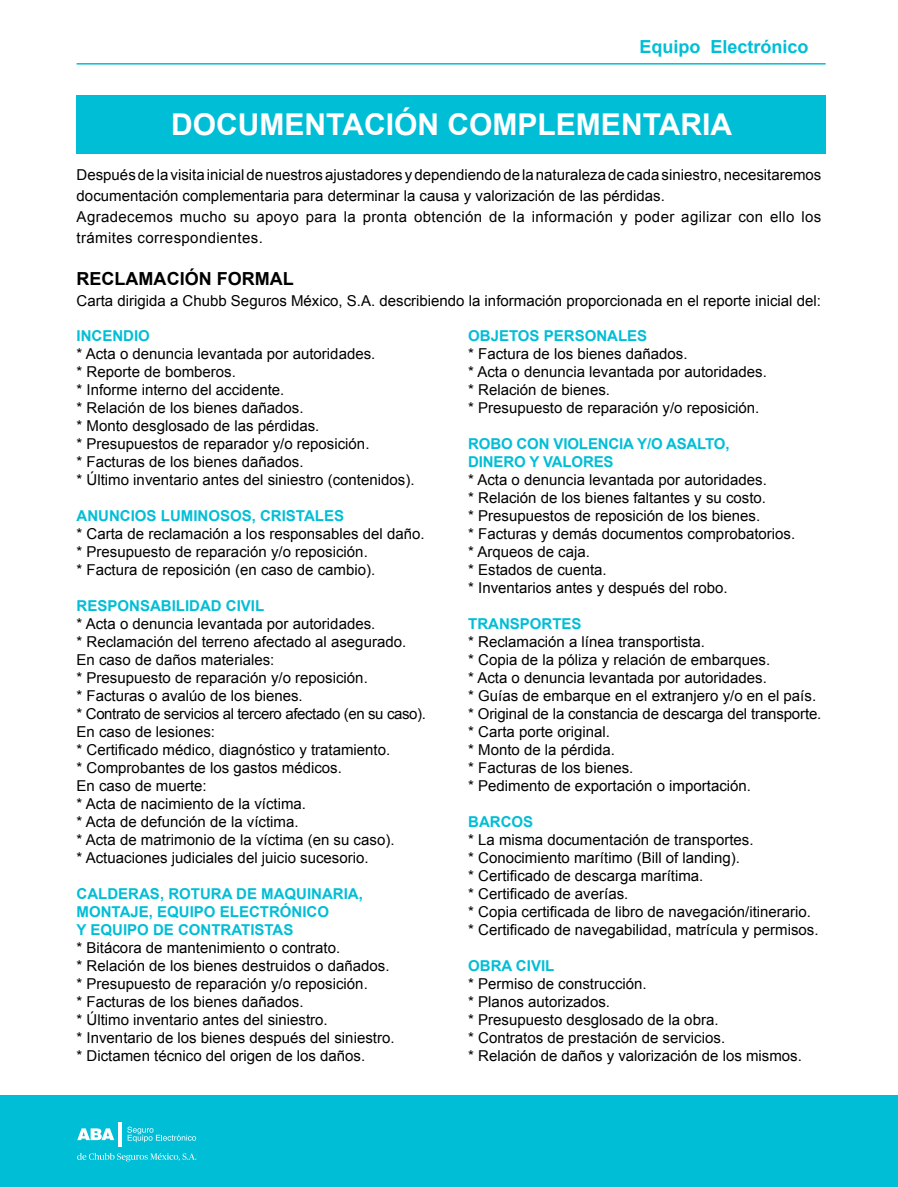
<style>
.page{position:relative;width:898px;height:1187px;background:#fff}
.page>*{position:absolute;margin:0;border:0;box-sizing:border-box;transform-origin:0 0}
.t1{font:700 30px "Arial";color:#fff}
.t2{font:700 18px "Arial";color:#00bed6}
.t3{font:700 18px "Arial";color:#000}
.t4{font:15px/18px "Arial";color:#000}
.t5{font:700 15px/18px "Arial";color:#00bed6}
</style>
<div class="page">
<hr style="left:77px;top:63px;width:748px;height:2px;background:#00bed6">
<hr style="left:897px;top:1095px;width:1px;height:91px;background:#00bed6">
<div style="left:0;top:1095px;width:897px;height:91px;background:#00bed6"></div>
<svg style="left:127px;top:1126px;width:69px;height:16px"></svg>
<svg style="left:77px;top:1128px;width:37px;height:11px"></svg>
<hr style="left:118px;top:1121px;width:4px;height:25px;background:#fff">
<svg style="left:77px;top:1153px;width:119px;height:8px"></svg>
<div style="left:77px;top:96px;width:748px;height:58px;background:#00bed6"></div>
<p class="t2" style="left:639px;top:34px;width:171px">Equipo Electrónico</p>
<h1 class="t1" style="left:171px;top:105px;width:562px">DOCUMENTACIÓN COMPLEMENTARIA</h1>
<p class="t4" style="left:77px;top:164px;width:746px;line-height:21px">Después de la visita inicial de nuestros ajustadores y dependiendo de la naturaleza de cada siniestro, necesitaremos documentación complementaria para determinar la causa y valorización de las pérdidas.<br>Agradecemos mucho su apoyo para la pronta obtención de la información y poder agilizar con ello los trámites correspondientes.</p>
<p class="t3" style="left:77px;top:266px;width:218px">RECLAMACIÓN FORMAL</p>
<p class="t4" style="left:77px;top:292px;width:745px">Carta dirigida a Chubb Seguros México, S.A. describiendo la información proporcionada en el reporte inicial del:</p>
<p class="t5" style="left:77px;top:327px;width:75px">INCENDIO</p>
<p class="t4" style="left:77px;top:345px;width:339px">* Acta o denuncia levantada por autoridades.<br>* Reporte de bomberos.<br>* Informe interno del accidente.<br>* Relación de los bienes dañados.<br>* Monto desglosado de las pérdidas.<br>* Presupuestos de reparador y/o reposición.<br>* Facturas de los bienes dañados.<br>* Último inventario antes del siniestro (contenidos).</p>
<p class="t5" style="left:77px;top:507px;width:269px">ANUNCIOS LUMINOSOS, CRISTALES</p>
<p class="t4" style="left:77px;top:525px;width:349px">* Carta de reclamación a los responsables del daño. * Presupuesto de reparación y/o reposición.<br>* Factura de reposición (en caso de cambio).</p>
<p class="t5" style="left:77px;top:597px;width:189px">RESPONSABILIDAD CIVIL</p>
<p class="t4" style="left:77px;top:615px;width:351px">* Acta o denuncia levantada por autoridades.<br>* Reclamación del terreno afectado al asegurado.<br>En caso de daños materiales:<br>* Presupuesto de reparación y/o reposición.<br>* Facturas o avalúo de los bienes.<br>* Contrato de servicios al tercero afectado (en su caso).<br>En caso de lesiones:<br>* Certificado médico, diagnóstico y tratamiento.<br>* Comprobantes de los gastos médicos.<br>En caso de muerte:<br>* Acta de nacimiento de la víctima.<br>* Acta de defunción de la víctima.<br>* Acta de matrimonio de la víctima (en su caso).<br>* Actuaciones judiciales del juicio sucesorio.</p>
<p class="t5" style="left:77px;top:885px;width:288px">CALDERAS, ROTURA DE MAQUINARIA,<br>MONTAJE, EQUIPO ELECTRÓNICO<br>Y EQUIPO DE CONTRATISTAS</p>
<p class="t4" style="left:77px;top:939px;width:319px">* Bitácora de mantenimiento o contrato.<br>* Relación de los bienes destruidos o dañados. * Presupuesto de reparación y/o reposición.<br>* Facturas de los bienes dañados.<br>* Último inventario antes del siniestro.<br>* Inventario de los bienes después del siniestro. * Dictamen técnico del origen de los daños.</p>
<p class="t5" style="left:468px;top:327px;width:180px">OBJETOS PERSONALES</p>
<p class="t4" style="left:468px;top:345px;width:300px">* Factura de los bienes dañados.<br>* Acta o denuncia levantada por autoridades. * Relación de bienes.<br>* Presupuesto de reparación y/o reposición.</p>
<p class="t5" style="left:468px;top:435px;width:263px">ROBO CON VIOLENCIA Y/O ASALTO,<br>DINERO Y VALORES</p>
<p class="t4" style="left:468px;top:471px;width:328px">* Acta o denuncia levantada por autoridades.<br>* Relación de los bienes faltantes y su costo.<br>* Presupuestos de reposición de los bienes.<br>* Facturas y demás documentos comprobatorios. * Arqueos de caja.<br>* Estados de cuenta.<br>* Inventarios antes y después del robo.</p>
<p class="t5" style="left:468px;top:615px;width:115px">TRANSPORTES</p>
<p class="t4" style="left:468px;top:633px;width:354px">* Reclamación a línea transportista.<br>* Copia de la póliza y relación de embarques.<br>* Acta o denuncia levantada por autoridades.<br>* Guías de embarque en el extranjero y/o en el país. * Original de la constancia de descarga del transporte. * Carta porte original.<br>* Monto de la pérdida.<br>* Facturas de los bienes.<br>* Pedimento de exportación o importación.</p>
<p class="t5" style="left:468px;top:813px;width:66px">BARCOS</p>
<p class="t4" style="left:468px;top:831px;width:352px">* La misma documentación de transportes.<br>* Conocimiento marítimo (Bill of landing).<br>* Certificado de descarga marítima.<br>* Certificado de averías.<br>* Copia certificada de libro de navegación/itinerario. * Certificado de navegabilidad, matrícula y permisos.</p>
<p class="t5" style="left:468px;top:957px;width:88px">OBRA CIVIL</p>
<p class="t4" style="left:468px;top:975px;width:335px">* Permiso de construcción.<br>* Planos autorizados.<br>* Presupuesto desglosado de la obra.<br>* Contratos de prestación de servicios.<br>* Relación de daños y valorización de los mismos.</p>
</div>
